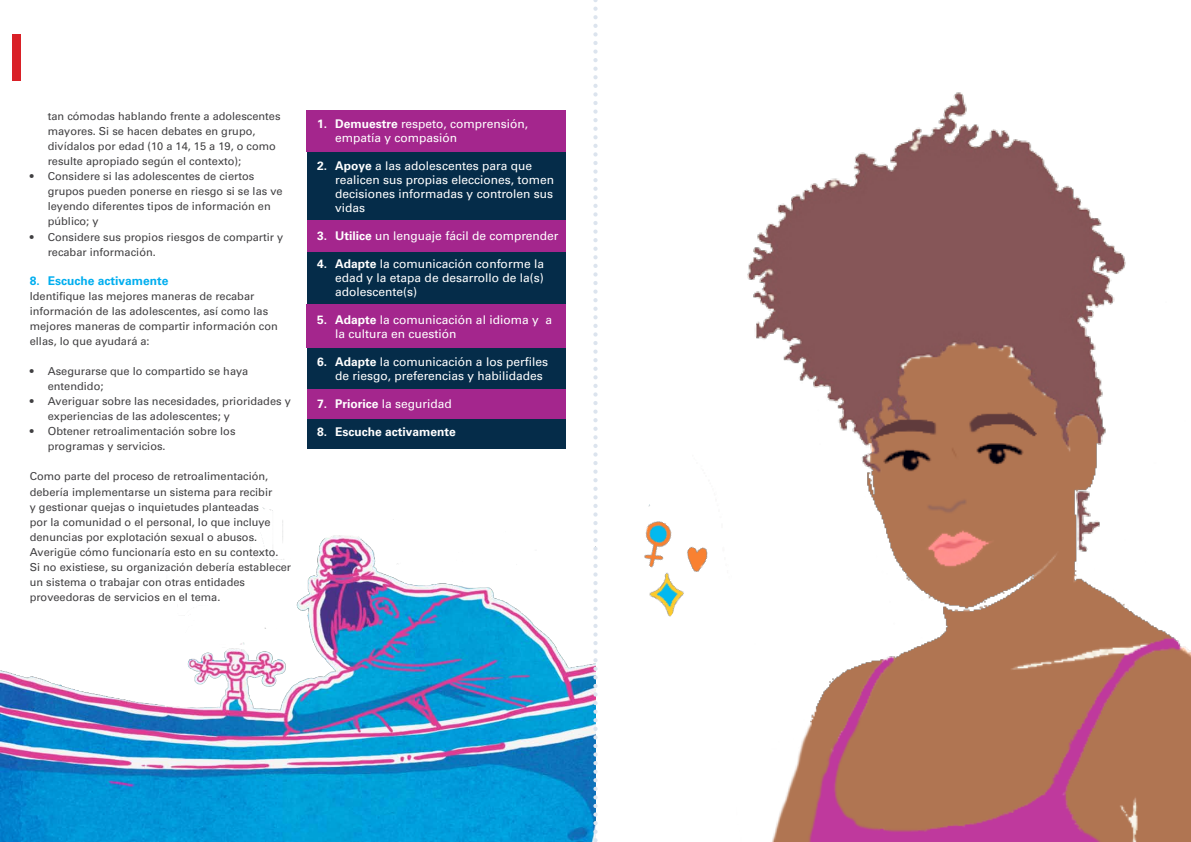
<style>
.page{position:relative;width:1191px;height:842px;background:#fff}
.page>*{position:absolute;margin:0;border:0;box-sizing:border-box;transform-origin:0 0}
.t1{font:12px/14px "Univers LT 55 Rm";color:#fff}
.t2{font:12px "Univers LT 65 Bd";color:#00aeef}
.t3{font:12px "Univers LT 65 Bd";color:#fff}
.t4{font:11px/15px "Univers LT 55 Rm";color:#414042}
.s1{font-family:"Univers LT 65 Bd"}
</style>
<div class="page">
<div style="left:12px;top:34px;width:8px;height:47px;background:#d92027"></div>
<div style="left:307px;top:111px;width:259px;height:337px;background:#052c49"></div>
<div style="left:307px;top:110px;width:259px;height:42px;background:#a4268d"></div>
<div style="left:307px;top:220px;width:259px;height:32px;background:#a4268d"></div>
<div style="left:307px;top:305px;width:259px;height:43px;background:#a4268d"></div>
<div style="left:307px;top:389px;width:258px;height:30px;background:#a4268d"></div>
<img style="left:597px;top:504px;width:95px;height:132px">
<img style="left:0;top:508px;width:593px;height:334px">
<img style="left:692px;top:92px;width:499px;height:750px">
<svg style="left:593px;top:0;width:4px;height:842px"></svg>
<p class="t4" style="left:48px;top:109px;width:234px">tan cómodas hablando frente a adolescentes mayores. Si se hacen debates en grupo, divídalos por edad (10 a 14, 15 a 19, o como resulte apropiado según el contexto);</p>
<p class="t4" style="left:48px;top:169px;width:236px;text-indent:-18px">• Considere si las adolescentes de ciertos grupos pueden ponerse en riesgo si se las ve leyendo diferentes tipos de información en público; y</p>
<p class="t4" style="left:48px;top:229px;width:237px;text-indent:-18px">• Considere sus propios riesgos de compartir y recabar información.</p>
<p class="t2" style="left:30px;top:274px;width:140px">8. Escuche activamente</p>
<p class="t4" style="left:30px;top:289px;width:249px">Identifique las mejores maneras de recabar información de las adolescentes, así como las mejores maneras de compartir información con ellas, lo que ayudará a:</p>
<p class="t4" style="left:48px;top:364px;width:202px;text-indent:-18px">• Asegurarse que lo compartido se haya entendido;</p>
<p class="t4" style="left:48px;top:394px;width:244px;text-indent:-18px">• Averiguar sobre las necesidades, prioridades y experiencias de las adolescentes; y</p>
<p class="t4" style="left:48px;top:424px;width:189px;text-indent:-18px">• Obtener retroalimentación sobre los programas y servicios.</p>
<p class="t4" style="left:30px;top:469px;width:263px">Como parte del proceso de retroalimentación, debería implementarse un sistema para recibir<br>y gestionar quejas o inquietudes planteadas<br>por la comunidad o el personal, lo que incluye denuncias por explotación sexual o abusos.<br>Averigüe cómo funcionaría esto en su contexto.<br>Si no existiese, su organización debería establecer un sistema o trabajar con otras entidades proveedoras de servicios en el tema.</p>
<p class="t1" style="left:335px;top:117px;width:194px;text-indent:-18px"><span class="s1">1. Demuestre</span> respeto, comprensión, empatía y compasión</p>
<p class="t1" style="left:335px;top:159px;width:220px;text-indent:-18px"><span class="s1">2. Apoye</span> a las adolescentes para que realicen sus propias elecciones, tomen decisiones informadas y controlen sus vidas</p>
<p class="t1" style="left:317px;top:229px;width:243px"><span class="s1">3. Utilice</span> un lenguaje fácil de comprender</p>
<p class="t1" style="left:335px;top:257px;width:210px;text-align:justify;text-indent:-18px"><span class="s1">4. Adapte</span> la comunicación conforme la edad y la etapa de desarrollo de la(s) adolescente(s)</p>
<p class="t1" style="left:335px;top:313px;width:218px;text-indent:-18px"><span class="s1">5. Adapte</span> la comunicación al idioma y a la cultura en cuestión</p>
<p class="t1" style="left:335px;top:355px;width:214px;text-indent:-18px"><span class="s1">6. Adapte</span> la comunicación a los perfiles de riesgo, preferencias y habilidades</p>
<p class="t1" style="left:317px;top:397px;width:136px"><span class="s1">7. Priorice</span> la seguridad</p>
<p class="t3" style="left:317px;top:425px;width:140px">8. Escuche activamente</p>
</div>
